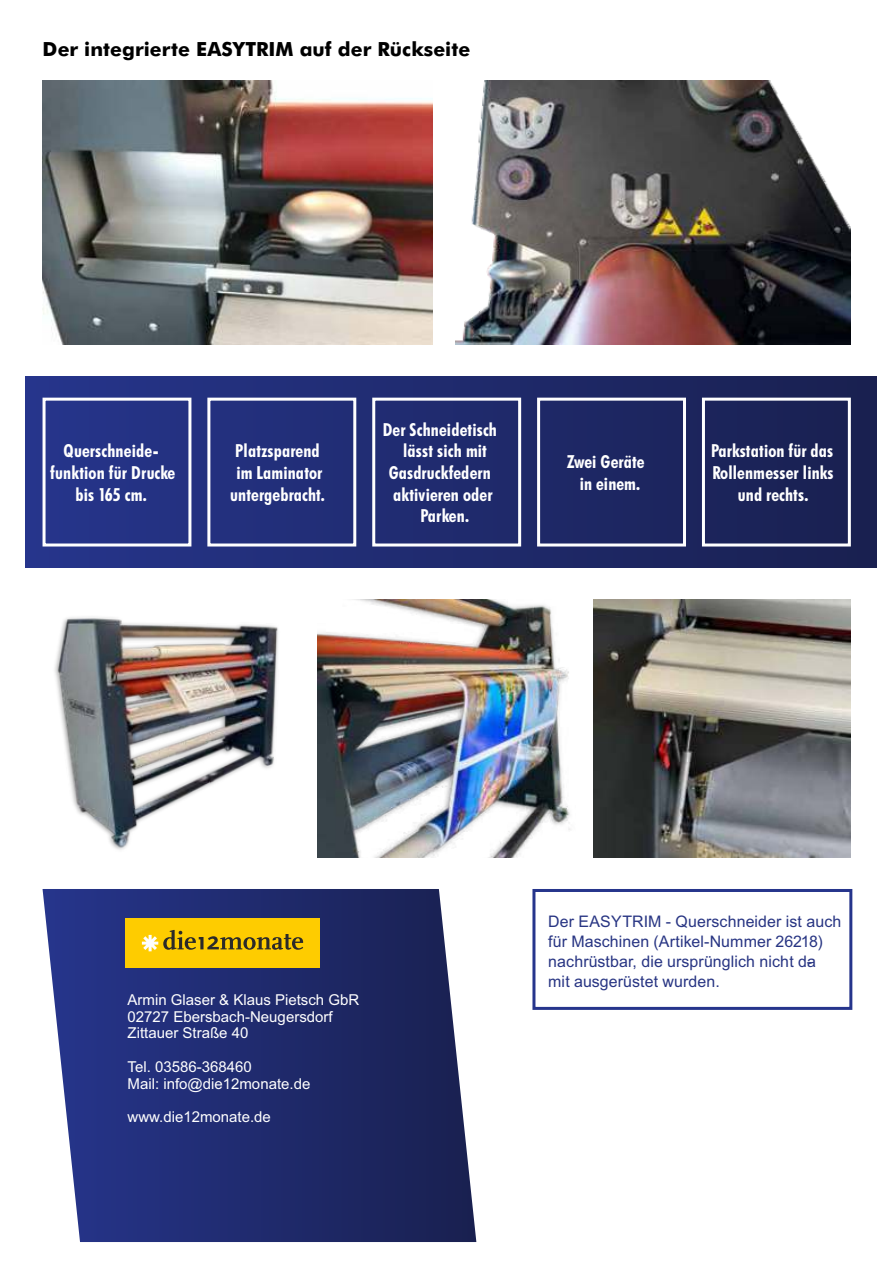
<style>
.page{position:relative;width:893px;height:1262px;background:#fff}
.page>*{position:absolute;margin:0;border:0;box-sizing:border-box;transform-origin:0 0}
.t1{font:700 19.5px "Futura BT";letter-spacing:.005em;color:#000}
.t2{font:700 condensed 18px/21.6px "Futura BT";letter-spacing:.005em;color:#fff;text-align:center}
.t3{font:15.9px/20.2px "Arial";letter-spacing:.005em;color:#283583}
.t4{font:15px/16.8px "Arial";color:#fefefe}
</style>
<div class="page">
<img style="left:43px;top:81px;width:390px;height:263px">
<img style="left:455px;top:81px;width:395px;height:263px">
<img style="left:54px;top:617px;width:224px;height:233px">
<img style="left:318px;top:599px;width:253px;height:258px">
<img style="left:593px;top:599px;width:257px;height:258px">
<div style="left:26px;top:376px;width:850px;height:192px;background:linear-gradient(to right,#28378d,#1c2251)"></div>
<div style="left:702px;top:397px;width:148px;height:149px;border:3px solid #fff"></div>
<div style="left:537px;top:397px;width:149px;height:149px;border:3px solid #fff"></div>
<div style="left:207px;top:397px;width:149px;height:149px;border:3px solid #fff"></div>
<div style="left:43px;top:397px;width:148px;height:149px;border:3px solid #fff"></div>
<div style="left:372px;top:397px;width:149px;height:149px;border:3px solid #fff"></div>
<svg style="left:43px;top:889px;width:433px;height:353px;background:#333d7a"></svg>
<div style="left:532px;top:889px;width:320px;height:121px;border:3px solid #26358c"></div>
<div style="left:125px;top:918px;width:194px;height:49px;background:#fecc00"></div>
<svg style="left:142px;top:930px;width:161px;height:21px"></svg>
<p class="t1" style="left:43px;top:41px;width:429px">Der integrierte EASYTRIM auf der Rückseite</p>
<p class="t2" style="left:50px;top:442px;width:126px">Querschneide&shy;funktion für Drucke bis 165 cm.</p>
<p class="t2" style="left:230px;top:442px;width:96px">Platzsparend im Laminator untergebracht.</p>
<p class="t2" style="left:383px;top:420px;width:116px">Der Schneidetisch lässt sich mit<br>Gasdruckfedern aktivieren oder<br>Parken.</p>
<p class="t2" style="left:567px;top:452px;width:79px">Zwei Geräte in einem.</p>
<p class="t2" style="left:711px;top:442px;width:124px">Parkstation für das<br>Rollenmesser links und rechts.</p>
<p class="t4" style="left:127px;top:992px;width:233px">Armin Glaser &amp; Klaus Pietsch GbR<br>02727 Ebersbach-Neugersdorf<br>Zittauer Straße 40</p>
<p class="t4" style="left:127px;top:1059px;width:184px">Tel. 03586-368460<br>Mail: info@die12monate.de</p>
<p class="t4" style="left:127px;top:1109px;width:145px">www.die12monate.de</p>
<p class="t3" style="left:548px;top:912px;width:294px">Der EASYTRIM - Querschneider ist auch für Maschinen (Artikel-Nummer 26218) nachrüstbar, die ursprünglich nicht d-a mit ausgerüstet wurden.</p>
</div>
